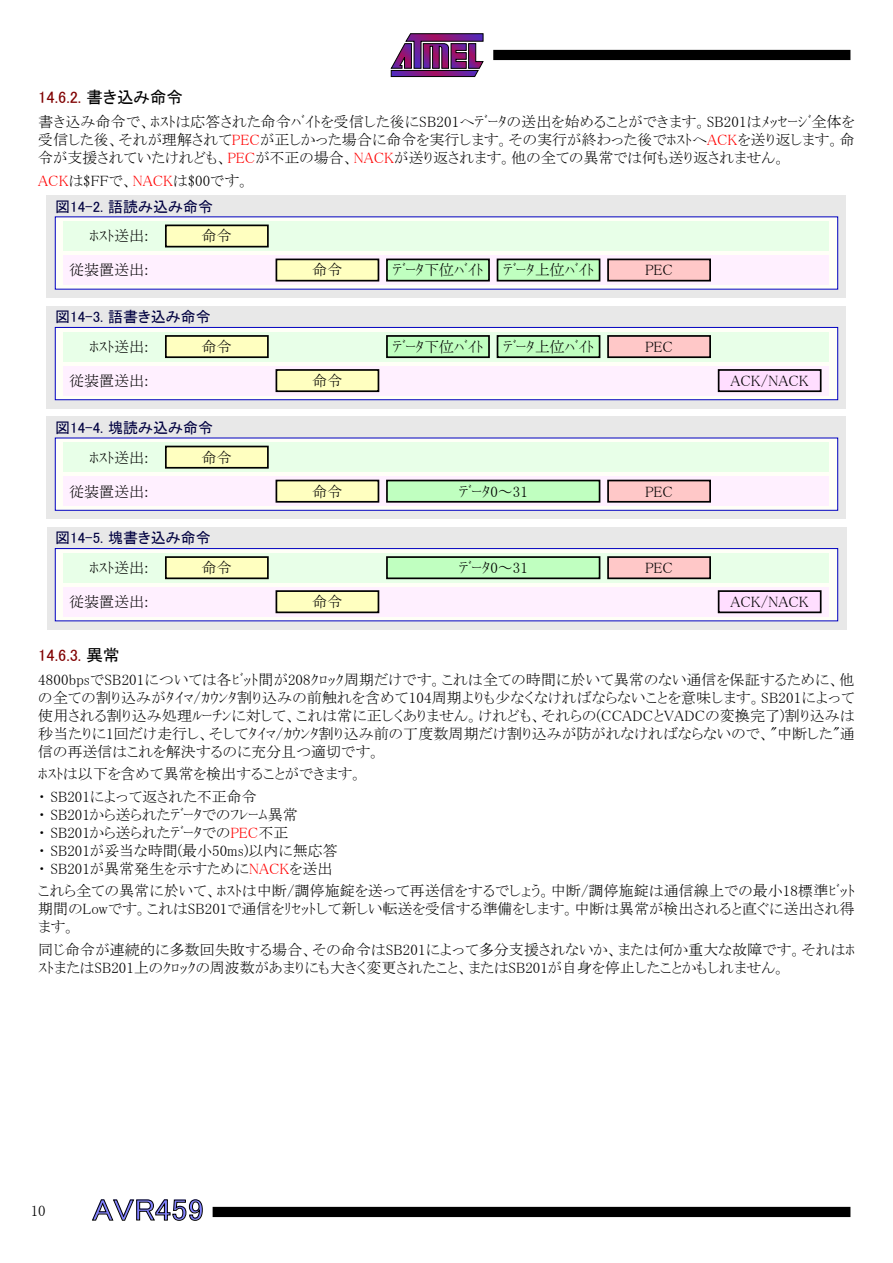
<style>
.page{position:relative;width:893px;height:1263px;background:#fff}
.page>*{position:absolute;margin:0;border:0;box-sizing:border-box;transform-origin:0 0}
.t1{font:30px "MS P Gothic";color:#8080ff;scale:1.1 1}
.t2{font:16.5px "MS P Gothic";color:#800000}
.t3{font:15px/18px "MS P Mincho";color:#000;text-align:justify}
.t4{font:15px "MS P Gothic";color:#000040}
.s1{color:#000}
.s2{color:#f00}
</style>
<div class="page">
<svg style="left:390px;top:33px;width:94px;height:44px"></svg>
<div style="left:493px;top:50px;width:357px;height:10px;background:#000"></div>
<div style="left:213px;top:1207px;width:637px;height:10px;background:#000"></div>
<svg style="left:92px;top:1199px;width:111px;height:22px"></svg>
<div style="left:47px;top:196px;width:799px;height:102px;background:#e8e8e8"></div>
<div style="left:55px;top:217px;width:783px;height:72px;background:#fffff7"></div>
<div style="left:64px;top:221px;width:765px;height:30px;background:#e8ffe8"></div>
<div style="left:64px;top:255px;width:765px;height:30px;background:#fff0ff"></div>
<div style="left:166px;top:225px;width:102px;height:22px;background:#ffffc0"></div>
<div style="left:165px;top:225px;width:104px;height:22px;border:2px solid #000"></div>
<div style="left:276px;top:259px;width:102px;height:22px;background:#ffffc0"></div>
<div style="left:276px;top:259px;width:103px;height:22px;border:2px solid #000"></div>
<div style="left:387px;top:259px;width:102px;height:22px;background:#c0ffc0"></div>
<div style="left:386px;top:259px;width:104px;height:22px;border:2px solid #000"></div>
<div style="left:497px;top:259px;width:103px;height:22px;background:#c0ffc0"></div>
<div style="left:497px;top:259px;width:103px;height:22px;border:2px solid #000"></div>
<div style="left:608px;top:259px;width:102px;height:22px;background:#ffc8c8"></div>
<div style="left:607px;top:259px;width:104px;height:22px;border:2px solid #000"></div>
<div style="left:47px;top:306px;width:799px;height:102px;background:#e8e8e8"></div>
<svg style="left:57px;top:329px;width:779px;height:69px;background:#fdfdf6"></svg>
<div style="left:55px;top:327px;width:783px;height:73px;border:1px solid #0000c0"></div>
<div style="left:64px;top:332px;width:765px;height:29px;background:#e8ffe8"></div>
<div style="left:64px;top:366px;width:765px;height:29px;background:#fff0ff"></div>
<div style="left:166px;top:336px;width:102px;height:21px;background:#ffffc0"></div>
<div style="left:165px;top:335px;width:104px;height:23px;border:2px solid #000"></div>
<div style="left:276px;top:370px;width:102px;height:21px;background:#ffffc0"></div>
<div style="left:276px;top:369px;width:103px;height:23px;border:2px solid #000"></div>
<div style="left:387px;top:336px;width:102px;height:21px;background:#c0ffc0"></div>
<div style="left:386px;top:335px;width:104px;height:23px;border:2px solid #000"></div>
<div style="left:497px;top:336px;width:103px;height:21px;background:#c0ffc0"></div>
<div style="left:497px;top:335px;width:103px;height:23px;border:2px solid #000"></div>
<div style="left:608px;top:336px;width:102px;height:21px;background:#ffc8c8"></div>
<div style="left:607px;top:335px;width:104px;height:23px;border:2px solid #000"></div>
<div style="left:719px;top:370px;width:102px;height:21px;background:#ffdeff"></div>
<div style="left:718px;top:369px;width:103px;height:23px;border:2px solid #000"></div>
<div style="left:47px;top:417px;width:799px;height:102px;background:#e8e8e8"></div>
<div style="left:55px;top:438px;width:783px;height:72px;background:#fffff7"></div>
<div style="left:55px;top:437px;width:783px;height:74px;border:1px solid #0000c0"></div>
<div style="left:64px;top:442px;width:765px;height:30px;background:#e8ffe8"></div>
<div style="left:64px;top:476px;width:765px;height:30px;background:#fff0ff"></div>
<div style="left:166px;top:446px;width:102px;height:22px;background:#ffffc0"></div>
<div style="left:165px;top:446px;width:104px;height:23px;border:2px solid #000"></div>
<div style="left:276px;top:480px;width:102px;height:22px;background:#ffffc0"></div>
<div style="left:276px;top:480px;width:103px;height:23px;border:2px solid #000"></div>
<div style="left:387px;top:480px;width:213px;height:22px;background:#c0ffc0"></div>
<div style="left:386px;top:480px;width:214px;height:23px;border:2px solid #000"></div>
<div style="left:608px;top:480px;width:102px;height:22px;background:#ffc8c8"></div>
<div style="left:607px;top:480px;width:104px;height:23px;border:2px solid #000"></div>
<div style="left:47px;top:527px;width:799px;height:102px;background:#e8e8e8"></div>
<div style="left:55px;top:549px;width:783px;height:72px;background:#fffff7"></div>
<div style="left:55px;top:548px;width:783px;height:73px;border:1px solid #0000c0"></div>
<div style="left:64px;top:553px;width:765px;height:30px;background:#e8ffe8"></div>
<div style="left:64px;top:587px;width:765px;height:30px;background:#fff0ff"></div>
<div style="left:166px;top:557px;width:102px;height:21px;background:#ffffc0"></div>
<div style="left:165px;top:556px;width:104px;height:23px;border:2px solid #000"></div>
<div style="left:276px;top:591px;width:102px;height:21px;background:#ffffc0"></div>
<div style="left:276px;top:590px;width:103px;height:23px;border:2px solid #000"></div>
<div style="left:387px;top:557px;width:213px;height:21px;background:#c0ffc0"></div>
<div style="left:386px;top:556px;width:214px;height:23px;border:2px solid #000"></div>
<div style="left:608px;top:557px;width:102px;height:21px;background:#ffc8c8"></div>
<div style="left:607px;top:556px;width:104px;height:23px;border:2px solid #000"></div>
<div style="left:719px;top:591px;width:102px;height:21px;background:#ffdeff"></div>
<div style="left:718px;top:590px;width:103px;height:23px;border:2px solid #000"></div>
<p class="t2" style="left:38px;top:89px;width:146px">14.6.2. <span class="s1">書き込み命令</span></p>
<p class="t3" style="left:38px;top:113px;width:818px">書き込み命令で、ﾎｽﾄは応答された命令ﾊﾞｲﾄを受信した後にSB201へﾃﾞｰﾀの送出を始めることができます。SB201はﾒｯｾｰｼﾞ全体を受信した後、それが理解されて<span class="s2">PEC</span>が正しかった場合に命令を実行します。その実行が終わった後でﾎｽﾄへ<span class="s2">ACK</span>を送り返します。命令が支援されていたけれども、<span class="s2">PEC</span>が不正の場合、<span class="s2">NACK</span>が送り返されます。他の全ての異常では何も送り返されません。</p>
<p class="t3" style="left:38px;top:172px;width:213px"><span class="s2">ACK</span>は$FFで、<span class="s2">NACK</span>は$00です。</p>
<p class="t4" style="left:55px;top:199px;width:159px">図14-2. 語読み込み命令</p>
<p class="t3" style="left:202px;top:227px;width:31px">命令</p>
<p class="t3" style="left:312px;top:261px;width:31px">命令</p>
<p class="t3" style="left:393px;top:261px;width:92px">ﾃﾞｰﾀ下位ﾊﾞｲﾄ</p>
<p class="t3" style="left:503px;top:261px;width:92px">ﾃﾞｰﾀ上位ﾊﾞｲﾄ</p>
<p class="t3" style="left:645px;top:261px;width:29px">PEC</p>
<p class="t3" style="left:89px;top:227px;width:61px">ﾎｽﾄ送出:</p>
<p class="t3" style="left:69px;top:261px;width:81px">従装置送出:</p>
<p class="t4" style="left:55px;top:309px;width:157px">図14-3. 語書き込み命令</p>
<p class="t3" style="left:202px;top:338px;width:31px">命令</p>
<p class="t3" style="left:89px;top:338px;width:61px">ﾎｽﾄ送出:</p>
<p class="t3" style="left:393px;top:338px;width:92px">ﾃﾞｰﾀ下位ﾊﾞｲﾄ</p>
<p class="t3" style="left:503px;top:338px;width:92px">ﾃﾞｰﾀ上位ﾊﾞｲﾄ</p>
<p class="t3" style="left:645px;top:338px;width:29px">PEC</p>
<p class="t3" style="left:69px;top:372px;width:81px">従装置送出:</p>
<p class="t3" style="left:730px;top:372px;width:80px">ACK/NACK</p>
<p class="t4" style="left:55px;top:420px;width:159px">図14-4. 塊読み込み命令</p>
<p class="t3" style="left:202px;top:448px;width:31px">命令</p>
<p class="t3" style="left:312px;top:482px;width:31px">命令</p>
<p class="t3" style="left:459px;top:482px;width:71px">ﾃﾞｰﾀ0～31</p>
<p class="t3" style="left:645px;top:482px;width:29px">PEC</p>
<p class="t3" style="left:312px;top:372px;width:31px">命令</p>
<p class="t3" style="left:89px;top:448px;width:61px">ﾎｽﾄ送出:</p>
<p class="t3" style="left:69px;top:482px;width:81px">従装置送出:</p>
<p class="t4" style="left:55px;top:530px;width:157px">図14-5. 塊書き込み命令</p>
<p class="t3" style="left:202px;top:559px;width:31px">命令</p>
<p class="t3" style="left:89px;top:559px;width:61px">ﾎｽﾄ送出:</p>
<p class="t3" style="left:459px;top:559px;width:71px">ﾃﾞｰﾀ0～31</p>
<p class="t3" style="left:645px;top:559px;width:29px">PEC</p>
<p class="t3" style="left:69px;top:593px;width:81px">従装置送出:</p>
<p class="t3" style="left:730px;top:593px;width:80px">ACK/NACK</p>
<p class="t2" style="left:38px;top:646px;width:83px">14.6.3. <span class="s1">異常</span></p>
<p class="t3" style="left:38px;top:670px;width:818px">4800bpsでSB201については各ﾋﾞｯﾄ間が208ｸﾛｯｸ周期だけです。これは全ての時間に於いて異常のない通信を保証するために、他の全ての割り込みがﾀｲﾏ/ｶｳﾝﾀ割り込みの前触れを含めて104周期よりも少なくなければならないことを意味します。SB201によって使用される割り込み処理ﾙｰﾁﾝに対して、これは常に正しくありません。けれども、それらの(CCADCとVADCの変換完了)割り込みは秒当たりに1回だけ走行し、そしてﾀｲﾏ/ｶｳﾝﾀ割り込み前の丁度数周期だけ割り込みが防がれなければならないので、"中断した"通信の再送信はこれを解決するのに充分且つ適切です。</p>
<p class="t3" style="left:38px;top:762px;width:326px;line-height:22.5px">ﾎｽﾄは以下を含めて異常を検出することができます。・ SB201によって返された不正命令</p>
<p class="t3" style="left:38px;top:805px;width:301px;text-align:left">・ SB201から送られたﾃﾞｰﾀでのﾌﾚｰﾑ異常<br>・ SB201から送られたﾃﾞｰﾀでの<span class="s2">PEC</span>不正<br>・ SB201が妥当な時間(最小50ms)以内に無応答・ SB201が異常発生を示すために<span class="s2">NACK</span>を送出</p>
<p class="t3" style="left:38px;top:882px;width:818px">これら全ての異常に於いて、ﾎｽﾄは中断/調停施錠を送って再送信をするでしょう。中断/調停施錠は通信線上での最小18標準ﾋﾞｯﾄ期間のLowです。これはSB201で通信をﾘｾｯﾄして新しい転送を受信する準備をします。中断は異常が検出されると直ぐに送出され得ます。</p>
<p class="t3" style="left:38px;top:940px;width:818px">同じ命令が連続的に多数回失敗する場合、その命令はSB201によって多分支援されないか、または何か重大な故障です。それはﾎｽﾄまたはSB201上のｸﾛｯｸの周波数があまりにも大きく変更されたこと、またはSB201が自身を停止したことかもしれません。</p>
<p class="t3" style="left:312px;top:593px;width:31px">命令</p>
<p class="t3" style="left:31px;top:1202px;width:16px">10</p>
<h1 class="t1" style="left:92px;top:1195px;width:103px">AVR459</h1>
</div>
